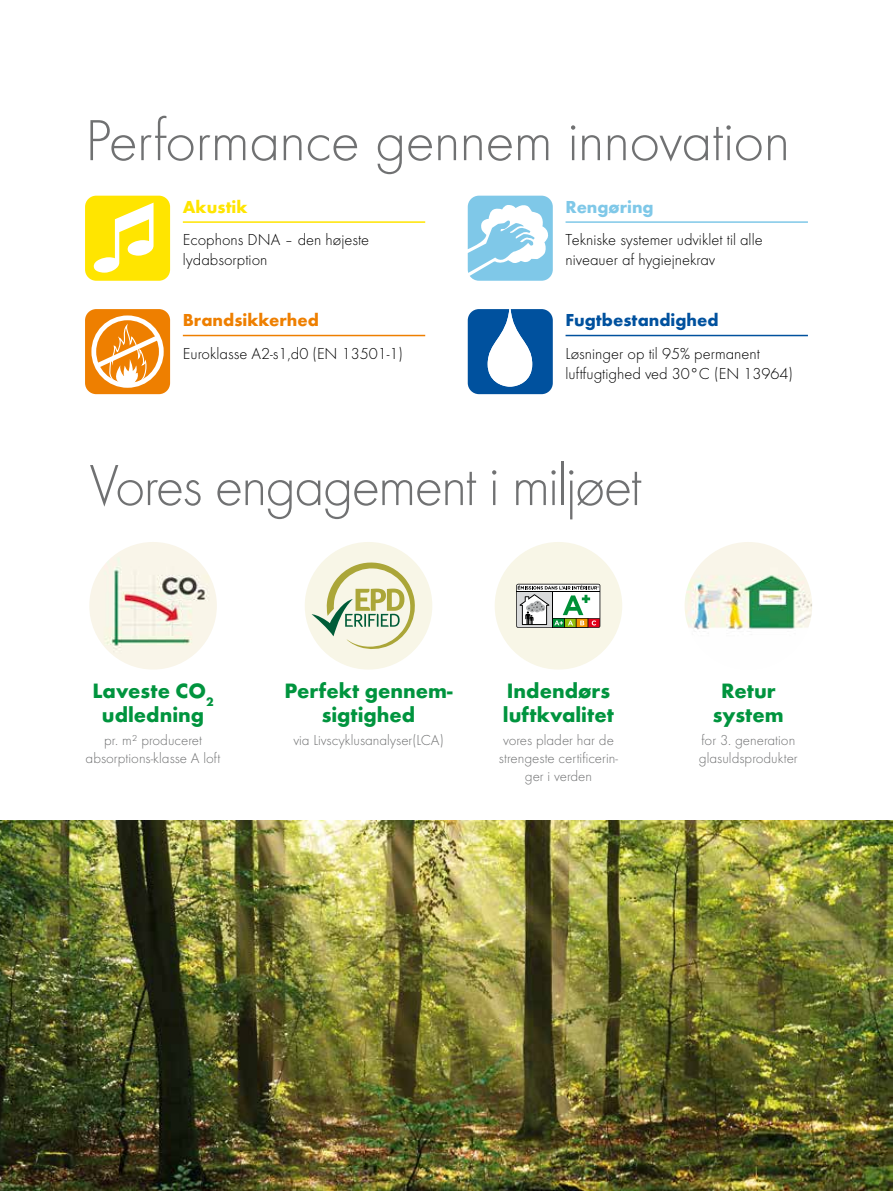
<style>
.page{position:relative;width:893px;height:1191px;background:#fff}
.page>*{position:absolute;margin:0;border:0;box-sizing:border-box;transform-origin:0 0}
.t1{font:300 60px "Futura";letter-spacing:-.02em;color:#707172}
.t2{font:700 21.6px/24px "Futura";color:#00943e;text-align:center}
.t3{font:700 18px "Futura";color:#00519e}
.t4{font:700 18px "Futura";color:#ee7f00}
.t5{font:700 18px "Futura";color:#7fc8e8}
.t6{font:700 18px "Futura";color:#ffe500}
.t7{font:300 16.5px/19.8px "Futura";color:#000}
.t8{font:300 15px/18px "Futura";color:#707172;text-align:center}
</style>
<div class="page">
<img style="left:0;top:821px;width:893px;height:370px">
<img style="left:89px;top:542px;width:128px;height:127px;border-radius:64px">
<div style="left:305px;top:542px;width:127px;height:127px;background:#f8f6e7;border-radius:50%"></div>
<svg style="left:312px;top:562px;width:104px;height:88px"></svg>
<div style="left:495px;top:542px;width:127px;height:127px;background:#f8f6e7;border-radius:50%"></div>
<svg style="left:516px;top:584px;width:84px;height:44px;background:#b2b8ab"></svg>
<img style="left:685px;top:542px;width:127px;height:127px;border-radius:64px">
<div style="left:85px;top:196px;width:85px;height:85px;background:#ffe500;border-radius:11px"></div>
<svg style="left:94px;top:203px;width:60px;height:70px"></svg>
<hr style="left:183px;top:221px;width:242px;height:2px;background:#ffe500">
<svg style="left:468px;top:196px;width:85px;height:85px"></svg>
<hr style="left:566px;top:221px;width:242px;height:2px;background:#7fc8e8">
<div style="left:85px;top:309px;width:85px;height:85px;background:#ee7f00;border-radius:11px"></div>
<div style="left:91px;top:315px;width:73px;height:73px;border:5px solid #fff;border-radius:50%"></div>
<svg style="left:91px;top:321px;width:73px;height:65px"></svg>
<hr style="left:183px;top:335px;width:242px;height:1px;background:#ee7f00">
<svg style="left:468px;top:309px;width:85px;height:85px;background:#0856a1"></svg>
<svg style="left:488px;top:309px;width:44px;height:78px"></svg>
<hr style="left:566px;top:335px;width:242px;height:1px;background:#00519e">
<h1 class="t1" style="left:85px;top:106px;width:707px">Performance gennem innovation</h1>
<p class="t6" style="left:183px;top:196px;width:66px">Akustik</p>
<p class="t7" style="left:183px;top:230px;width:188px">Ecophons DNA – den højeste lydabsorption</p>
<p class="t4" style="left:183px;top:309px;width:137px">Brandsikkerhed</p>
<p class="t7" style="left:183px;top:344px;width:222px">Euroklasse A2-s1,d0 (EN 13501-1)</p>
<p class="t5" style="left:566px;top:196px;width:90px">Rengøring</p>
<p class="t7" style="left:566px;top:230px;width:199px">Tekniske systemer udviklet til alle niveauer af hygiejnekrav</p>
<p class="t3" style="left:566px;top:309px;width:155px">Fugtbestandighed</p>
<p class="t7" style="left:566px;top:344px;width:229px">Løsninger op til 95% permanent luftfugtighed ved 30°C (EN 13964)</p>
<h1 class="t1" style="left:89px;top:451px;width:554px">Vores engagement i miljøet</h1>
<h2 class="t2" style="left:92px;top:679px;width:123px">Laveste CO<sub>2 </sub>udledning</h2>
<p class="t8" style="left:86px;top:731px;width:136px">pr. m² produceret absorptions-klasse A loft</p>
<h2 class="t2" style="left:284px;top:679px;width:170px">Perfekt gennem&shy;sigtighed</h2>
<p class="t8" style="left:293px;top:731px;width:152px">via Livscyklusanalyser(LCA)</p>
<h2 class="t2" style="left:503px;top:679px;width:112px;text-align:left">Indendørs luftkvalitet</h2>
<p class="t8" style="left:499px;top:731px;width:121px">vores plader har de strengeste certificerin&shy;ger i verden</p>
<h2 class="t2" style="left:713px;top:679px;width:73px">Retur system</h2>
<p class="t8" style="left:699px;top:731px;width:100px;text-align:left">for 3. generation glasuldsprodukter</p>
</div>
